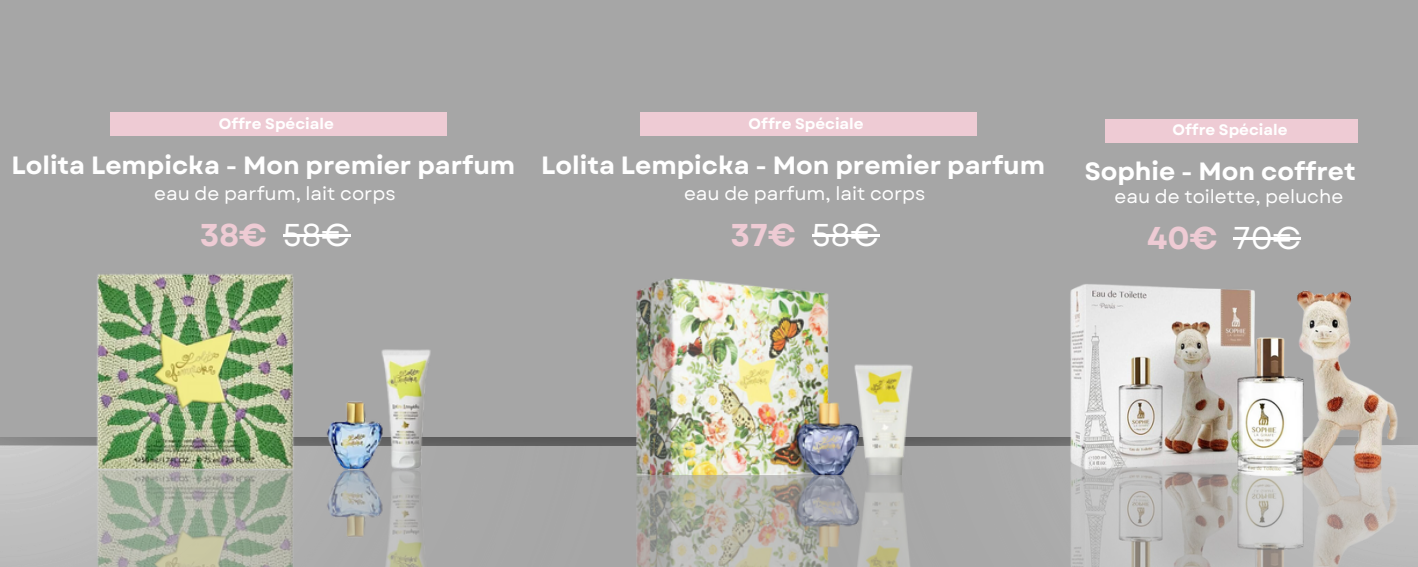
<style>
.page{position:relative;width:1418px;height:567px;background:#a6a6a6}
.page>*{position:absolute;margin:0;border:0;box-sizing:border-box;transform-origin:0 0}
.t1{font:700 31.6px "Garet";color:#eecbd4}
.t2{font:700 25px "Garet";color:#fff}
.t3{font:18.6px "Garet";color:#fff}
.t4{font:700 15.2px "Garet";color:#fff}
.s1{font-weight:400;color:#fff}
</style>
<div class="page">
<img style="left:0;top:438px;width:1418px;height:129px">
<img style="left:93px;top:473px;width:340px;height:94px">
<div style="left:640px;top:113px;width:336px;height:23px;background:#eecbd4"></div>
<hr style="left:812px;top:234px;width:67px;height:3px;background:#fff">
<div style="left:1105px;top:119px;width:252px;height:23px;background:#eecbd4"></div>
<hr style="left:1233px;top:238px;width:68px;height:2px;background:#fff">
<img style="left:93px;top:273px;width:341px;height:200px">
<img style="left:627px;top:278px;width:296px;height:289px">
<img style="left:1056px;top:284px;width:342px;height:211px">
<img style="left:1057px;top:431px;width:341px;height:136px">
<div style="left:110px;top:113px;width:336px;height:23px;background:#eecbd4"></div>
<hr style="left:283px;top:234px;width:67px;height:3px;background:#fff">
<p class="t4" style="left:219px;top:113px;width:116px">Offre Spéciale</p>
<h3 class="t4" style="left:748px;top:113px;width:116px">Offre Spéciale</h3>
<h2 class="t4" style="left:1172px;top:119px;width:116px">Offre Spéciale</h2>
<p class="t2" style="left:11px;top:147px;width:505px">Lolita Lempicka - Mon premier parfum</p>
<p class="t3" style="left:154px;top:180px;width:243px">eau de parfum, lait corps</p>
<p class="t2" style="left:541px;top:147px;width:505px">Lolita Lempicka - Mon premier parfum</p>
<h1 class="t3" style="left:684px;top:180px;width:243px">eau de parfum, lait corps</h1>
<h1 class="t2" style="left:1084px;top:153px;width:273px">Sophie - Mon coffret</h1>
<h3 class="t3" style="left:1114px;top:183px;width:230px">eau de toilette, peluche</h3>
<p class="t1" style="left:200px;top:212px;width:152px">38€ <span class="s1">58€</span></p>
<p class="t1" style="left:730px;top:212px;width:150px">37€ <span class="s1">58€</span></p>
<h2 class="t1" style="left:1147px;top:215px;width:156px">40€ <span class="s1">70€</span></h2>
</div>
